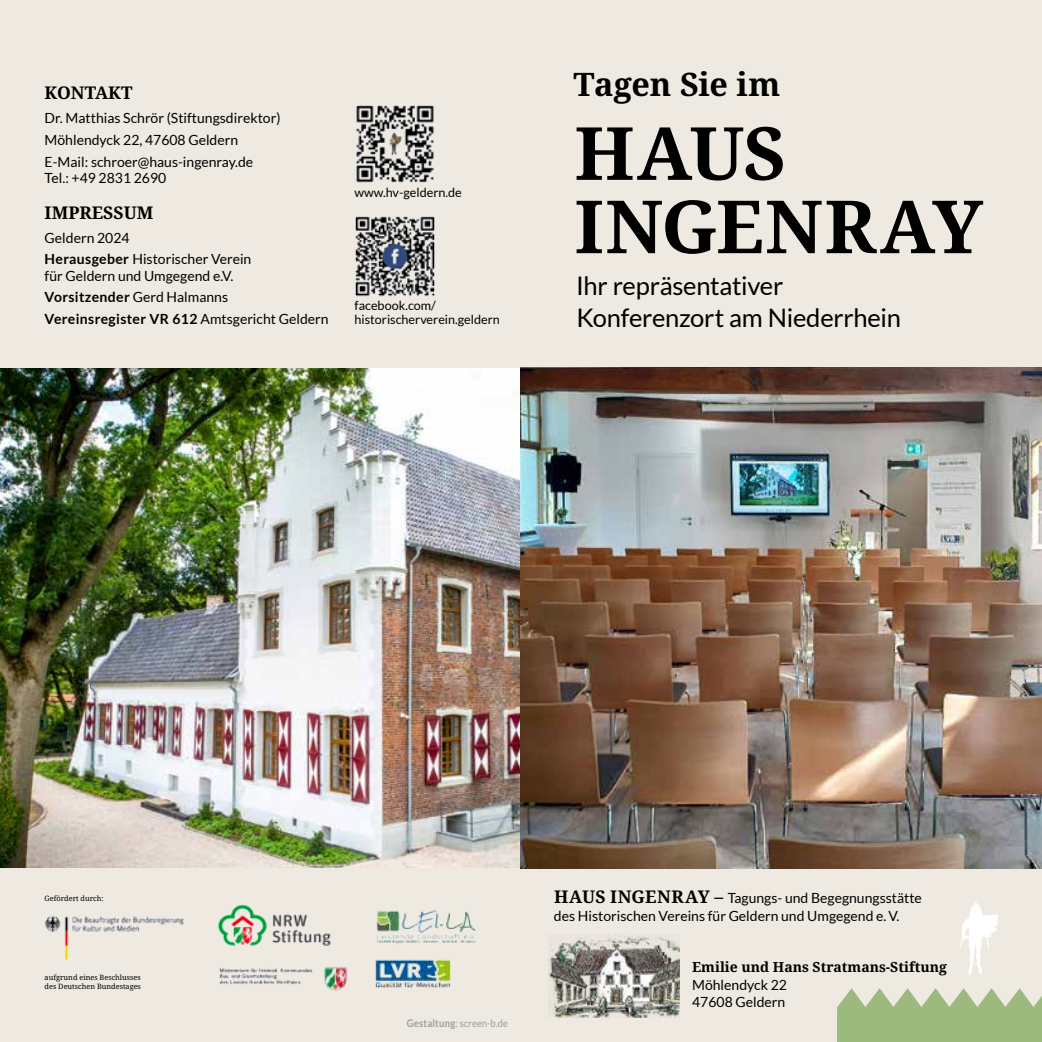
<style>
.page{position:relative;width:1042px;height:1042px;background:#fff}
.page>*{position:absolute;margin:0;border:0;box-sizing:border-box;transform-origin:0 0}
.t1{font:700 73.33px/73.3px "Droid Serif";color:#000}
.t2{font:700 32.38px "Droid Serif";letter-spacing:-.01em;color:#000}
.t3{font:25.55px/31.3px "Lato";letter-spacing:-.01em;color:#000}
.t4{font:700 17.5px "Droid Serif";color:#000}
.t5{font:14px/21.5px "Lato";color:#000}
.t6{font:700 14px "Droid Serif";color:#000}
.t7{font:12.6px/14.3px "Lato";color:#000}
.t8{font:10.5px "Lato";color:#9c9e9f;scale:.9 1}
.t9{font:7.35px/8.8px "Droid Serif";color:#000}
.s1{font-weight:700}
.s2{font-family:"Droid Serif";font-weight:700;font-size:17.5px}
</style>
<div class="page">
<img style="left:0;top:367px;width:520px;height:501px">
<div style="left:0;top:868px;width:1042px;height:174px;background:#eee9e1"></div>
<div style="left:0;top:0;width:1042px;height:367px;background:#eee9e1"></div>
<img style="left:520px;top:367px;width:522px;height:501px">
<img style="left:356px;top:105px;width:78px;height:78px">
<img style="left:355px;top:216px;width:80px;height:81px">
<img style="left:549px;top:934px;width:130px;height:83px">
<svg style="left:959px;top:902px;width:39px;height:73px"></svg>
<img style="left:376px;top:910px;width:100px;height:34px">
<img style="left:375px;top:958px;width:76px;height:30px">
<img style="left:219px;top:966px;width:129px;height:25px">
<img style="left:218px;top:904px;width:113px;height:42px">
<img style="left:44px;top:916px;width:140px;height:44px">
<svg style="left:837px;top:988px;width:205px;height:54px"></svg>
<p class="t4" style="left:45px;top:81px;width:89px">KONTAKT</p>
<p class="t5" style="left:45px;top:107px;width:237px">Dr. Matthias Schrör (Stiftungsdirektor)<br>Möhlendyck 22, 47608 Geldern<br>E-Mail: schroer@haus-ingenray.de</p>
<p class="t5" style="left:45px;top:167px;width:123px">Tel.: +49 2831 2690</p>
<p class="t4" style="left:45px;top:200px;width:110px">IMPRESSUM</p>
<p class="t5" style="left:45px;top:227px;width:208px">Geldern 2024<br><span class="s1">Herausgeber</span> Historischer Verein</p>
<p class="t5" style="left:45px;top:265px;width:285px">für Geldern und Umgegend e.V.<br><span class="s1">Vorsitzender</span> Gerd Halmanns<br><span class="s1">Vereinsregister VR 612</span> Amtsgericht Geldern</p>
<p class="t7" style="left:354px;top:185px;width:109px">www.hv-geldern.de</p>
<p class="t7" style="left:354px;top:298px;width:147px">facebook.com/ historischerverein.geldern</p>
<h2 class="t2" style="left:573px;top:61px;width:208px">Tagen Sie im</h2>
<h1 class="t1" style="left:574px;top:114px;width:410px">HAUS<br>INGENRAY</h1>
<h3 class="t3" style="left:576px;top:270px;width:326px">Ihr repräsentativer<br>Konferenzort am Niederrhein</h3>
<p class="t9" style="left:45px;top:894px;width:61px">Gefördert durch:</p>
<p class="t9" style="left:45px;top:972px;width:98px">aufgrund eines Beschlusses des Deutschen Bundestages</p>
<p class="t8" style="left:407px;top:1017px;width:114px"><span class="s1">Gestaltung</span>: screen-b.de</p>
<p class="t5" style="left:554px;top:889px;width:369px;line-height:17.5px"><span class="s2">HAUS INGENRAY –</span> Tagungs- und Begegnungsstätte des Historischen Vereins für Geldern und Umgegend e.V.</p>
<p class="t6" style="left:692px;top:957px;width:256px">Emilie und Hans Stratmans-Stiftung</p>
<p class="t5" style="left:692px;top:976px;width:96px;line-height:17.5px">Möhlendyck 22<br>47608 Geldern</p>
</div>
